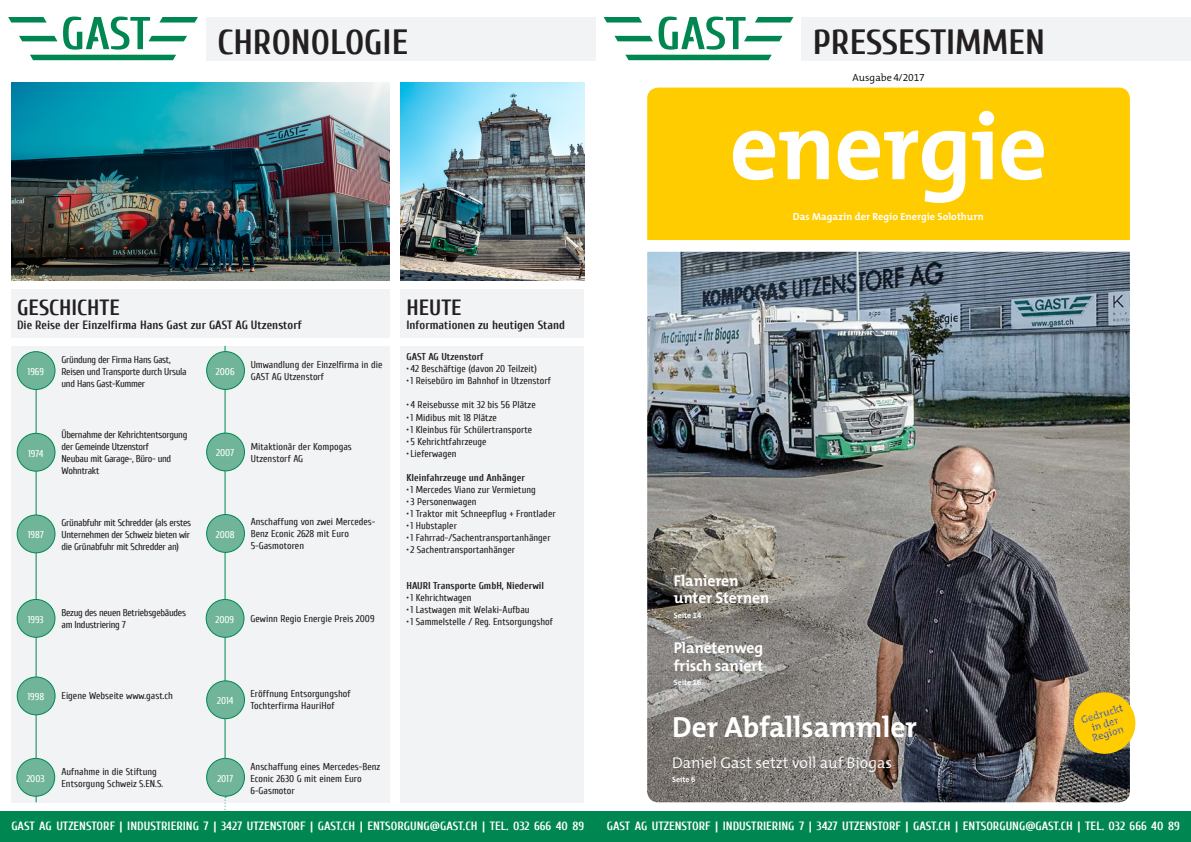
<style>
.page{position:relative;width:1191px;height:842px;background:#fff}
.page>*{position:absolute;margin:0;border:0;box-sizing:border-box;transform-origin:0 0}
.t1{font:700 35px "Cuprum";color:#231f20}
.t2{font:700 29.3px "The Mix";color:#fff}
.Undertitle{font:700 22px "Cuprum";color:#231f20}
.t3{font:700 15.6px/17.6px "The Mix";letter-spacing:-.01em;color:#fff}
.t4{font:300 15.6px "The Mix";color:#fff}
.t5{font:700 12px "Cuprum";color:#fff}
.Undertitle_Zusatz{font:700 12px "Cuprum";color:#231f20}
.t6{font:700 10.3px "The Mix";letter-spacing:.005em;color:#fff}
.t7{font:300 10.3px "The Mix";letter-spacing:.01em;color:#000}
.Text{font:10px/12px "Cuprum";color:#231f20}
.Text-2{font:10px/12px "Cuprum";letter-spacing:-.03em;color:#231f20}
.t8{font:700 10px "Cuprum";color:#231f20}
.Text-3{font:10px "Cuprum";color:#fff}
.t9{font:700 7.8px "The Mix";color:#fff}
.s1{font-family:"The Mix Semi Light Expert";font-weight:400}
.s2{font-family:"The Mix Bold Expert";font-weight:400}
</style>
<div class="page">
<div style="left:0;top:811px;width:595px;height:31px;background:#008751"></div>
<div style="left:587px;top:811px;width:604px;height:31px;background:#008751"></div>
<svg style="left:603px;top:17px;width:190px;height:43px"></svg>
<svg style="left:8px;top:17px;width:190px;height:43px"></svg>
<div style="left:801px;top:17px;width:390px;height:43px;background:#f2f3f4"></div>
<div style="left:206px;top:17px;width:389px;height:43px;background:#f2f3f4"></div>
<img style="left:401px;top:82px;width:183px;height:199px">
<div style="left:11px;top:346px;width:378px;height:456px;background:#f2f3f4"></div>
<div style="left:401px;top:346px;width:183px;height:456px;background:#f2f3f4"></div>
<div style="left:11px;top:289px;width:378px;height:48px;background:#f2f3f4"></div>
<div style="left:401px;top:289px;width:183px;height:48px;background:#f2f3f4"></div>
<img style="left:12px;top:82px;width:377px;height:199px">
<hr style="left:36px;top:352px;width:1px;height:450px;background:#008751">
<div style="left:17px;top:352px;width:38px;height:37px;background:#70b599;border-radius:50%"></div>
<div style="left:17px;top:351px;width:38px;height:39px;border:1px solid #008751;border-radius:50%"></div>
<div style="left:17px;top:433px;width:38px;height:38px;background:#70b599;border-radius:50%"></div>
<div style="left:17px;top:433px;width:38px;height:38px;border:1px solid #008751;border-radius:50%"></div>
<div style="left:17px;top:515px;width:38px;height:38px;background:#70b599;border-radius:50%"></div>
<div style="left:17px;top:515px;width:38px;height:38px;border:1px solid #008751;border-radius:50%"></div>
<div style="left:17px;top:599px;width:38px;height:38px;background:#70b599;border-radius:50%"></div>
<div style="left:17px;top:599px;width:38px;height:38px;border:1px solid #008751;border-radius:50%"></div>
<div style="left:17px;top:677px;width:38px;height:38px;background:#70b599;border-radius:50%"></div>
<div style="left:17px;top:677px;width:38px;height:38px;border:1px solid #008751;border-radius:50%"></div>
<hr style="left:224px;top:346px;width:1px;height:413px;background:#008751">
<div style="left:207px;top:352px;width:37px;height:37px;background:#70b599;border-radius:50%"></div>
<div style="left:206px;top:351px;width:39px;height:39px;border:1px solid #008751;border-radius:50%"></div>
<div style="left:207px;top:433px;width:37px;height:38px;background:#70b599;border-radius:50%"></div>
<div style="left:206px;top:433px;width:39px;height:38px;border:1px solid #008751;border-radius:50%"></div>
<div style="left:207px;top:514px;width:37px;height:38px;background:#70b599;border-radius:50%"></div>
<div style="left:206px;top:514px;width:39px;height:38px;border:1px solid #008751;border-radius:50%"></div>
<div style="left:207px;top:681px;width:37px;height:38px;background:#70b599;border-radius:50%"></div>
<div style="left:206px;top:681px;width:39px;height:38px;border:1px solid #008751;border-radius:50%"></div>
<svg style="left:224px;top:797px;width:2px;height:13px"></svg>
<div style="left:207px;top:758px;width:37px;height:38px;background:#70b599;border-radius:50%"></div>
<div style="left:206px;top:758px;width:38px;height:38px;border:1px solid #008751;border-radius:50%"></div>
<div style="left:17px;top:758px;width:38px;height:38px;background:#70b599;border-radius:50%"></div>
<div style="left:17px;top:758px;width:38px;height:38px;border:1px solid #008751;border-radius:50%"></div>
<img style="left:647px;top:252px;width:482px;height:550px">
<div style="left:647px;top:88px;width:482px;height:152px;background:#fc0"></div>
<svg style="left:733px;top:111px;width:310px;height:92px"></svg>
<svg style="left:1070px;top:688px;width:66px;height:70px;background:#caad37"></svg>
<div style="left:206px;top:599px;width:38px;height:38px;background:#70b599;border-radius:50%"></div>
<div style="left:206px;top:599px;width:38px;height:38px;border:1px solid #008751;border-radius:50%"></div>
<p class="t1" style="left:217px;top:23px;width:192px">CHRONOLOGIE</p>
<p class="t1" style="left:813px;top:23px;width:234px">PRESSESTIMMEN</p>
<p class="t7" style="left:852px;top:69px;width:74px">Ausgabe <span class="s1">4/2017</span></p>
<p class="Undertitle" style="left:17px;top:295px;width:104px">GESCHICHTE</p>
<p class="Undertitle_Zusatz" style="left:17px;top:318px;width:286px">Die Reise der Einzelfirma Hans Gast zur GAST AG Utzenstorf</p>
<p class="Text-3" style="left:28px;top:366px;width:18px">1969</p>
<p class="Text-2" style="left:61px;top:353px;width:127px">Gründung der Firma Hans Gast,<br>Reisen und Transporte durch Ursula und Hans Gast-Kummer</p>
<p class="Text" style="left:251px;top:359px;width:133px">Umwandlung der Einzelfirma in die<br>GAST AG Utzenstorf</p>
<p class="Text-3" style="left:216px;top:366px;width:20px">2006</p>
<p class="Text-3" style="left:28px;top:448px;width:17px">1974</p>
<p class="Text-2" style="left:61px;top:429px;width:127px">Übernahme der Kehrichtentsorgung der Gemeinde Utzenstorf<br>Neubau mit Garage-, Büro- und<br>Wohntrakt</p>
<p class="Text-3" style="left:216px;top:448px;width:19px">2007</p>
<p class="Text" style="left:251px;top:440px;width:102px">Mitaktionär der Kompogas<br>Utzenstorf AG</p>
<p class="Text-3" style="left:28px;top:529px;width:18px">1987</p>
<p class="Text" style="left:61px;top:516px;width:131px;text-align:justify">Grünabfuhr mit Schredder (als erstes Unternehmen der Schweiz bieten wir die Grünabfuhr mit Schredder an)</p>
<p class="Text-3" style="left:216px;top:529px;width:20px">2008</p>
<p class="Text" style="left:251px;top:516px;width:126px">Anschaffung von zwei Mercedes-<br>Benz Econic 2628 mit Euro<br>5-Gasmotoren</p>
<p class="Text-3" style="left:28px;top:614px;width:17px">1993</p>
<p class="Text-2" style="left:61px;top:607px;width:126px">Bezug des neuen Betriebsgebäudes am Industriering 7</p>
<p class="Text-3" style="left:215px;top:614px;width:20px">2009</p>
<p class="Text" style="left:250px;top:612px;width:125px">Gewinn Regio Energie Preis 2009</p>
<p class="Text-3" style="left:28px;top:691px;width:18px">1998</p>
<p class="Text" style="left:61px;top:690px;width:113px">Eigene Webseite www.gast.ch</p>
<p class="Text-3" style="left:217px;top:695px;width:18px">2014</p>
<p class="Text" style="left:250px;top:688px;width:102px">Eröffnung Entsorgungshof<br>Tochterfirma HauriHof</p>
<p class="Text-3" style="left:26px;top:773px;width:20px">2003</p>
<p class="Text" style="left:61px;top:765px;width:103px">Aufnahme in die Stiftung<br>Entsorgung Schweiz S.EN.S.</p>
<p class="Text-3" style="left:217px;top:773px;width:17px">2017</p>
<p class="Text" style="left:250px;top:760px;width:131px">Anschaffung eines Mercedes-Benz<br>Econic 2630 G mit einem Euro<br>6-Gasmotor</p>
<p class="Undertitle" style="left:406px;top:295px;width:57px">HEUTE</p>
<p class="Undertitle_Zusatz" style="left:406px;top:318px;width:160px">Informationen zu heutigen Stand</p>
<p class="t8" style="left:406px;top:351px;width:79px">GAST AG Utzenstorf</p>
<p class="Text" style="left:406px;top:363px;width:132px">• 42 Beschäftige (davon 20 Teilzeit)</p>
<p class="Text" style="left:406px;top:375px;width:146px">• 1 Reisebüro im Bahnhof in Utzenstorf</p>
<p class="Text" style="left:406px;top:399px;width:131px">• 4 Reisebusse mit 32 bis 56 Plätze</p>
<p class="Text" style="left:406px;top:411px;width:92px">• 1 Midibus mit 18 Plätze</p>
<p class="Text" style="left:406px;top:423px;width:127px">• 1 Kleinbus für Schülertransporte</p>
<p class="Text" style="left:406px;top:435px;width:82px">• 5 Kehrichtfahrzeuge</p>
<p class="Text" style="left:406px;top:447px;width:52px">• Lieferwagen</p>
<p class="t8" style="left:406px;top:471px;width:120px">Kleinfahrzeuge und Anhänger</p>
<p class="Text" style="left:406px;top:483px;width:131px">• 1 Mercedes Viano zur Vermietung</p>
<p class="Text" style="left:406px;top:495px;width:72px">• 3 Personenwagen</p>
<p class="Text" style="left:406px;top:507px;width:151px">• 1 Traktor mit Schneepflug + Frontlader</p>
<p class="Text" style="left:406px;top:519px;width:52px">• 1 Hubstapler</p>
<p class="Text" style="left:406px;top:531px;width:146px">• 1 Fahrrad-/Sachentransportanhänger</p>
<p class="Text" style="left:406px;top:543px;width:110px">•2 Sachentransportanhänger</p>
<p class="t8" style="left:406px;top:579px;width:139px">HAURI Transporte GmbH, Niederwil</p>
<p class="Text" style="left:406px;top:591px;width:67px">• 1 Kehrichtwagen</p>
<p class="Text" style="left:406px;top:603px;width:125px">• 1 Lastwagen mit Welaki-Aufbau</p>
<p class="Text" style="left:406px;top:615px;width:148px">• 1 Sammelstelle / Reg. Entsorgungshof</p>
<p class="t6" style="left:793px;top:208px;width:192px">Das Magazin der Regio Energie Solothurn</p>
<p class="t3" style="left:674px;top:571px;width:97px">Flanieren unter Sternen</p>
<p class="t9" style="left:674px;top:609px;width:29px">Seite <span class="s2">14</span></p>
<p class="t3" style="left:674px;top:639px;width:91px">Planetenweg frisch saniert</p>
<p class="t9" style="left:674px;top:676px;width:29px">Seite <span class="s2">16</span></p>
<p class="t2" style="left:672px;top:703px;width:246px">Der Abfallsammler</p>
<p class="t4" style="left:672px;top:749px;width:221px">Daniel Gast setzt voll auf Biogas</p>
<p class="t9" style="left:672px;top:773px;width:25px">Seite <span class="s2">6</span></p>
<p class="t5" style="left:11px;top:819px;width:574px">GAST AG UTZENSTORF | INDUSTRIERING 7 | 3427 UTZENSTORF | GAST.CH | ENTSORGUNG@GAST.CH | TEL. 032 666 40 89</p>
<p class="t5" style="left:607px;top:819px;width:574px">GAST AG UTZENSTORF | INDUSTRIERING 7 | 3427 UTZENSTORF | GAST.CH | ENTSORGUNG@GAST.CH | TEL. 032 666 40 89</p>
</div>
